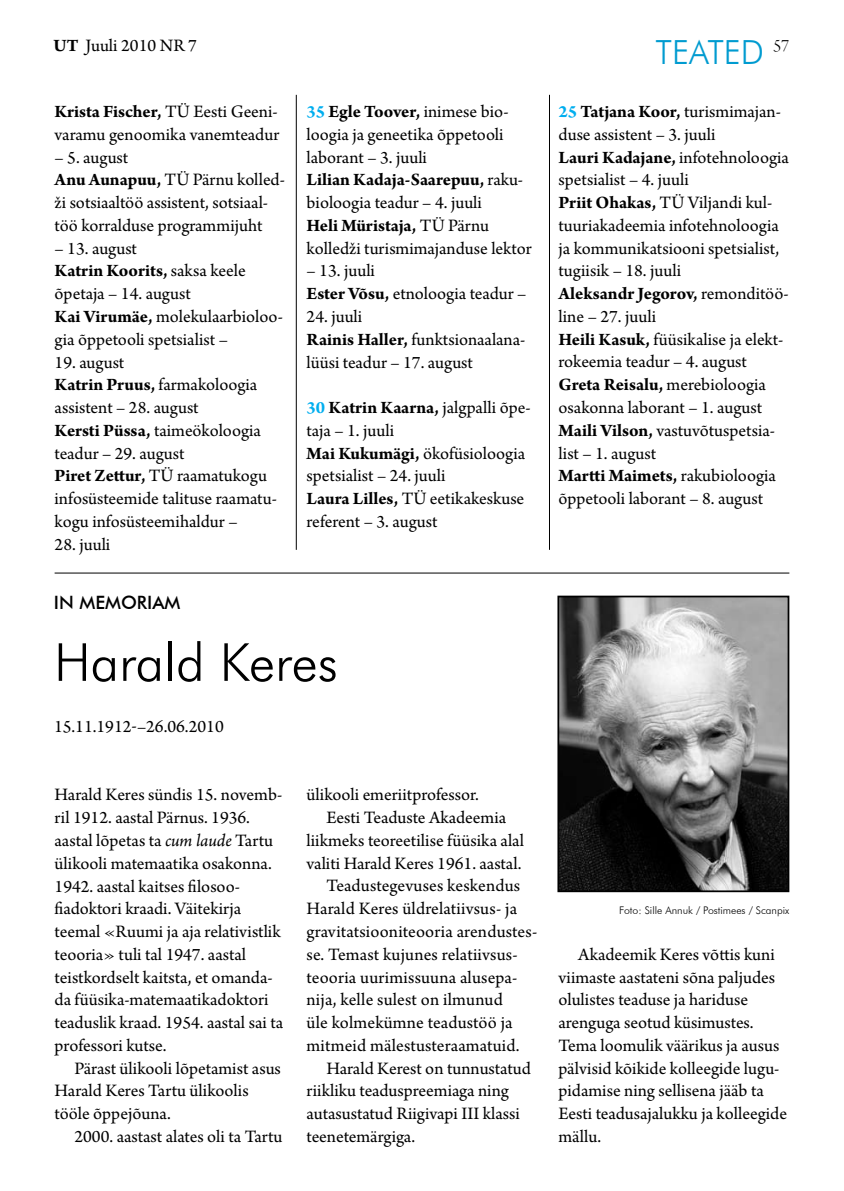
<style>
.page{position:relative;width:844px;height:1191px;background:#fff}
.page>*{position:absolute;margin:0;border:0;box-sizing:border-box;transform-origin:0 0}
.t1{font:300 52.5px "Futura BT";color:#000}
.t2{font:300 33.25px "Futura BT";color:#009bd0}
.t3{font:18.38px/22.8px "Arno Pro";color:#000}
.t4{font:500 18.38px "Futura BT";color:#000}
.t5{font:18.38px "Arno Pro Light Display";color:#000}
.t6{font:300 10.5px "Futura BT";color:#000}
.s1{font-weight:700}
.s2{font-weight:700;color:#00aeef}
.s3{font-style:italic}
</style>
<div class="page">
<hr style="left:55px;top:572px;width:734px;height:1px;background:#000">
<hr style="left:296px;top:95px;width:1px;height:455px;background:#000">
<hr style="left:549px;top:95px;width:1px;height:455px;background:#000">
<img style="left:560px;top:598px;width:226px;height:291px">
<div style="left:557px;top:595px;width:232px;height:297px;border:2px solid #000"></div>
<p class="t3" style="left:53px;top:35px;width:145px"><span class="s1">UT</span> Juuli 2010 nr 7</p>
<p class="t5" style="left:772px;top:36px;width:18px">57</p>
<h2 class="t2" style="left:655px;top:32px;width:110px">Teated</h2>
<p class="t3" style="left:55px;top:101px;width:226px"><span class="s1">Krista Fischer,</span> TÜ Eesti Geeni&shy;varamu genoomika vanemteadur</p>
<p class="t3" style="left:55px;top:147px;width:232px">– 5. august<br><span class="s1">Anu Aunapuu,</span> TÜ Pärnu kolled&shy;ži sotsiaaltöö assistent, sotsiaal&shy;töö korralduse programmijuht</p>
<p class="t3" style="left:55px;top:238px;width:230px">– 13. august<br><span class="s1">Katrin Koorits,</span> saksa keele õpetaja – 14. august<br><span class="s1">Kai Virumäe,</span> molekulaarbioloo&shy;gia õppetooli spetsialist –</p>
<p class="t3" style="left:55px;top:352px;width:224px">19. august<br><span class="s1">Katrin Pruus,</span> farmakoloogia assistent – 28. august<br><span class="s1">Kersti Püssa,</span> taimeökoloogia teadur – 29. august<br><span class="s1">Piret Zettur,</span> TÜ raamatukogu infosüsteemide talituse raamatu&shy;kogu infosüsteemihaldur –</p>
<p class="t3" style="left:55px;top:534px;width:57px">28. juuli</p>
<p class="t4" style="left:54px;top:591px;width:114px">IN MEMORIAM</p>
<p class="t3" style="left:306px;top:101px;width:226px"><span class="s2">35</span> <span class="s1">Egle Toover,</span> inimese bio&shy;loogia ja geneetika õppetooli laborant – 3. juuli<br><span class="s1">Lilian Kadaja-Saarepuu,</span> raku&shy;bioloogia teadur – 4. juuli<br><span class="s1">Heli Müristaja,</span> TÜ Pärnu kolledži turismimajanduse lektor</p>
<p class="t3" style="left:306px;top:260px;width:221px">– 13. juuli<br><span class="s1">Ester Võsu,</span> etnoloogia teadur –</p>
<p class="t3" style="left:306px;top:306px;width:220px">24. juuli<br><span class="s1">Rainis Haller,</span> funktsionaalana&shy;lüüsi teadur – 17. august</p>
<p class="t3" style="left:306px;top:397px;width:225px"><span class="s2">30</span> <span class="s1">Katrin Kaarna,</span> jalgpalli õpe&shy;taja – 1. juuli<br><span class="s1">Mai Kukumägi,</span> ökofüsioloogia spetsialist – 24. juuli<br><span class="s1">Laura Lilles,</span> TÜ eetikakeskuse referent – 3. august</p>
<h1 class="t1" style="left:54px;top:630px;width:285px">Harald Keres</h1>
<p class="t3" style="left:54px;top:716px;width:171px">15.11.1912‒–26.06.2010</p>
<p class="t3" style="left:558px;top:101px;width:232px"><span class="s2">25</span> <span class="s1">Tatjana Koor,</span> turismimajan&shy;duse assistent – 3. juuli<br><span class="s1">Lauri Kadajane,</span> infotehnoloogia spetsialist – 4. juuli<br><span class="s1">Priit Ohakas,</span> TÜ Viljandi kul&shy;tuuriakadeemia infotehnoloogia ja kommunikatsiooni spetsialist, tugiisik – 18. juuli<br><span class="s1">Aleksandr Jegorov,</span> remonditöö&shy;line – 27. juuli<br><span class="s1">Heili Kasuk,</span> füüsikalise ja elekt&shy;rokeemia teadur – 4. august<br><span class="s1">Greta Reisalu,</span> merebioloogia osakonna laborant – 1. august<br><span class="s1">Maili Vilson,</span> vastuvõtuspetsia&shy;list – 1. august<br><span class="s1">Martti Maimets,</span> rakubioloogia õppetooli laborant – 8. august</p>
<p class="t3" style="left:55px;top:784px;width:230px">Harald Keres sündis 15. novemb&shy;ril 1912. aastal Pärnus. 1936. aastal lõpetas ta <span class="s3">cum laude</span> Tartu ülikooli matemaatika osakonna.<br>1942. aastal kaitses filosoo&shy;fiadoktori kraadi. Väitekirja teemal «Ruumi ja aja relativistlik teooria» tuli tal 1947. aastal teistkordselt kaitsta, et omanda&shy;da füüsika-matemaatikadoktori teaduslik kraad. 1954. aastal sai ta professori kutse.</p>
<p class="t3" style="left:55px;top:1057px;width:228px;text-indent:20px">Pärast ülikooli lõpetamist asus<br>Harald Keres Tartu ülikoolis tööle õppejõuna.</p>
<p class="t3" style="left:74px;top:1126px;width:209px">2000. aastast alates oli ta Tartu</p>
<p class="t3" style="left:306px;top:784px;width:174px">ülikooli emeriitprofessor.</p>
<p class="t3" style="left:326px;top:807px;width:181px">Eesti Teaduste Akadeemia</p>
<p class="t3" style="left:306px;top:830px;width:219px">liikmeks teoreetilise füüsika alal</p>
<p class="t3" style="left:306px;top:852px;width:216px">valiti Harald Keres 1961. aastal.</p>
<p class="t3" style="left:326px;top:875px;width:195px">Teadustegevuses keskendus</p>
<p class="t3" style="left:306px;top:898px;width:212px">Harald Keres üldrelatiivsus- ja</p>
<p class="t3" style="left:306px;top:921px;width:232px">gravitatsiooniteooria arendustes-</p>
<p class="t3" style="left:306px;top:944px;width:213px">se. Temast kujunes relatiivsus-</p>
<p class="t3" style="left:306px;top:966px;width:212px">teooria uurimissuuna alusepa-</p>
<p class="t3" style="left:306px;top:989px;width:198px">nija, kelle sulest on ilmunud</p>
<p class="t3" style="left:306px;top:1012px;width:208px">üle kolmekümne teadustöö ja</p>
<p class="t3" style="left:306px;top:1035px;width:214px">mitmeid mälestusteraamatuid.</p>
<p class="t3" style="left:326px;top:1057px;width:206px">Harald Kerest on tunnustatud</p>
<p class="t3" style="left:306px;top:1080px;width:204px">riikliku teaduspreemiaga ning</p>
<p class="t3" style="left:306px;top:1103px;width:215px">autasustatud Riigivapi III klassi</p>
<p class="t3" style="left:306px;top:1126px;width:110px">teenetemärgiga.</p>
<p class="t6" style="left:619px;top:904px;width:172px">Foto: Sille Annuk / Postimees / Scanpix</p>
<p class="t3" style="left:558px;top:943px;width:230px;text-indent:20px">Akadeemik Keres võttis kuni viimaste aastateni sõna paljudes olulistes teaduse ja hariduse arenguga seotud küsimustes.<br>Tema loomulik väärikus ja ausus pälvisid kõikide kolleegide lugu&shy;pidamise ning sellisena jääb ta<br>Eesti teadusajalukku ja kolleegide mällu.</p>
</div>
